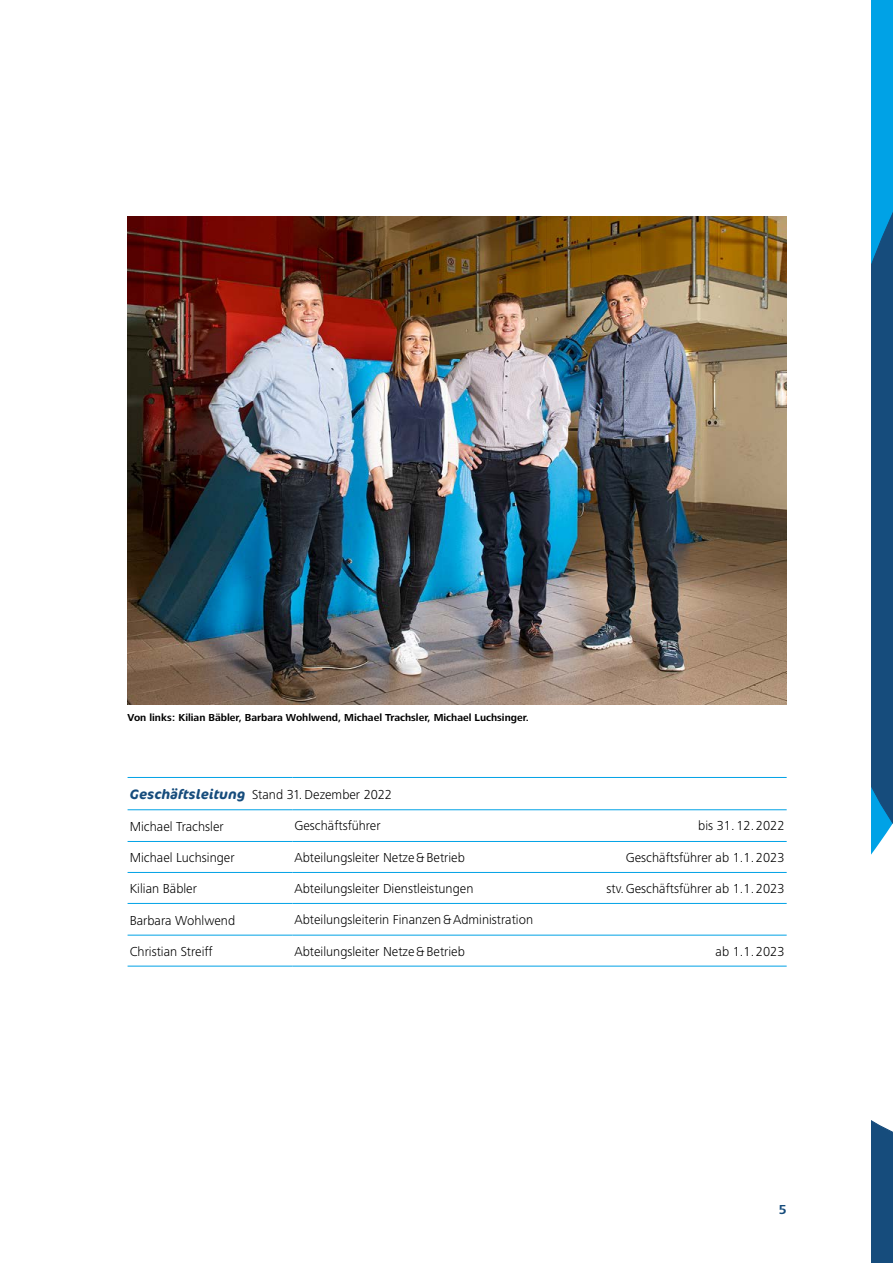
<style>
.page{position:relative;width:893px;height:1263px;background:#fff}
.page>*{position:absolute;margin:0;border:0;box-sizing:border-box;transform-origin:0 0}
.t1{font:300 13.5px "Frutiger Next LT";color:#000}
.t2{font:700 13.5px "Frutiger Next LT";color:#164c7c}
.t3{font:700 10.5px "Frutiger Next LT";color:#000}
.s1{font-family:"Cocon OT";font-weight:700;font-style:italic;color:#164c7c}
</style>
<div class="page">
<svg style="left:872px;top:0;width:21px;height:1263px"></svg>
<img style="left:128px;top:217px;width:659px;height:488px">
<hr style="left:128px;top:777px;width:164px;height:1px;background:#00a2e6">
<hr style="left:292px;top:777px;width:495px;height:1px;background:#00a2e6">
<hr style="left:128px;top:809px;width:164px;height:1px;background:#00a2e6">
<hr style="left:292px;top:809px;width:495px;height:1px;background:#00a2e6">
<hr style="left:128px;top:841px;width:164px;height:1px;background:#00a2e6">
<hr style="left:292px;top:841px;width:495px;height:1px;background:#00a2e6">
<hr style="left:128px;top:872px;width:164px;height:1px;background:#00a2e6">
<hr style="left:128px;top:966px;width:164px;height:1px;background:#00a2e6">
<hr style="left:128px;top:903px;width:164px;height:1px;background:#00a2e6">
<hr style="left:128px;top:935px;width:164px;height:1px;background:#00a2e6">
<hr style="left:292px;top:872px;width:495px;height:1px;background:#00a2e6">
<hr style="left:292px;top:966px;width:495px;height:1px;background:#00a2e6">
<hr style="left:292px;top:903px;width:495px;height:1px;background:#00a2e6">
<hr style="left:292px;top:935px;width:495px;height:1px;background:#00a2e6">
<p class="t3" style="left:128px;top:712px;width:403px">Von links: Kilian Bäbler, Barbara Wohlwend, Michael Trachsler, Michael Luchsinger.</p>
<p class="t1" style="left:130px;top:787px;width:264px"><span class="s1">Geschäftsleitung</span> Stand 31. Dezember 2022</p>
<p class="t1" style="left:130px;top:819px;width:96px">Michael Trachsler</p>
<p class="t1" style="left:294px;top:818px;width:88px">Geschäftsführer</p>
<p class="t1" style="left:698px;top:818px;width:88px">bis 31.12.2022</p>
<p class="t1" style="left:130px;top:850px;width:106px">Michael Luchsinger</p>
<p class="t1" style="left:294px;top:850px;width:172px">Abteilungsleiter Netze&amp;Betrieb</p>
<p class="t1" style="left:626px;top:850px;width:160px">Geschäftsführer ab 1.1.2023</p>
<p class="t1" style="left:130px;top:881px;width:69px">Kilian Bäbler</p>
<p class="t1" style="left:294px;top:881px;width:180px">Abteilungsleiter Dienstleistungen</p>
<p class="t1" style="left:606px;top:881px;width:180px">stv.Geschäftsführer ab 1.1.2023</p>
<p class="t1" style="left:130px;top:912px;width:107px">Barbara Wohlwend</p>
<p class="t1" style="left:294px;top:912px;width:240px">Abteilungsleiterin Finanzen&amp;Administration</p>
<p class="t1" style="left:130px;top:943px;width:85px">Christian Streiff</p>
<p class="t1" style="left:294px;top:943px;width:172px">Abteilungsleiter Netze&amp;Betrieb</p>
<p class="t1" style="left:716px;top:943px;width:70px">ab 1.1.2023</p>
<p class="t2" style="left:779px;top:1202px;width:9px">5</p>
</div>
